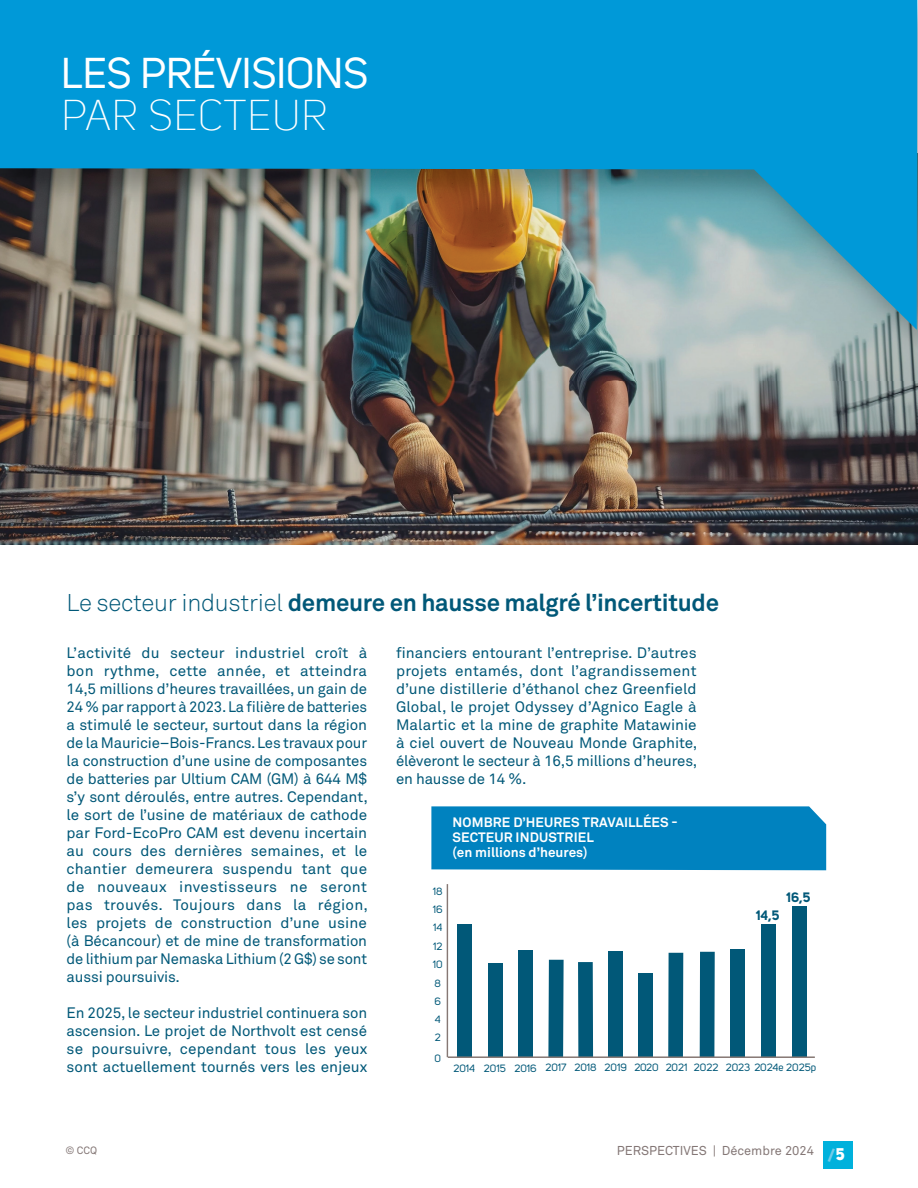
<style>
.page{position:relative;width:918px;height:1188px;background:#fff}
.page>*{position:absolute;margin:0;border:0;box-sizing:border-box;transform-origin:0 0}
.t1{font:42px "Uni Sans";color:#fff}
.t2{font:300 42px "Uni Sans";letter-spacing:.02em;color:#fff}
.t3{font:700 24px "Akkurat Pro";letter-spacing:-.01em;color:#015878}
.t4{font:700 16.5px "Uni Sans";color:#73cbe8}
.t5{font:15px/18px "Akkurat Pro";letter-spacing:-.01em;color:#015878;text-align:justify}
.t6{font:700 13.5px/15px "Akkurat Pro";letter-spacing:.01em;color:#fff}
.t7{font:700 13.5px "Uni Sans";color:#015878}
.t8{font:12.75px "Akkurat Pro";color:#847776}
.t9{font:10.5px "Uni Sans";color:#015878}
.t10{font:10.5px "Akkurat Pro";color:#847776}
.s1{font-weight:300}
.s2{font-weight:800;color:#fff}
</style>
<div class="page">
<img style="left:0;top:0;width:918px;height:544px">
<img style="left:0;top:330px;width:917px;height:51px">
<img style="left:0;top:0;width:917px;height:330px">
<div style="left:823px;top:1141px;width:30px;height:27px;background:#00b1dc"></div>
<hr style="left:447px;top:884px;width:1px;height:173px;background:#867874">
<div style="left:792px;top:907px;width:15px;height:150px;background:#015878"></div>
<div style="left:761px;top:924px;width:15px;height:133px;background:#015878"></div>
<div style="left:700px;top:952px;width:15px;height:105px;background:#015878"></div>
<svg style="left:548px;top:960px;width:16px;height:96px"></svg>
<div style="left:638px;top:973px;width:15px;height:83px;background:#015878"></div>
<div style="left:609px;top:952px;width:14px;height:105px;background:#015878"></div>
<div style="left:578px;top:962px;width:15px;height:96px;background:#015878"></div>
<div style="left:518px;top:950px;width:15px;height:107px;background:#015878"></div>
<div style="left:488px;top:963px;width:15px;height:94px;background:#015878"></div>
<div style="left:457px;top:924px;width:15px;height:133px;background:#015878"></div>
<div style="left:730px;top:949px;width:15px;height:108px;background:#015878"></div>
<div style="left:668px;top:953px;width:15px;height:105px;background:#015878"></div>
<hr style="left:448px;top:1056px;width:367px;height:2px;background:#867874">
<div style="left:431px;top:806px;width:395px;height:64px;background:#0082bf"></div>
<h1 class="t1" style="left:61px;top:49px;width:309px">LES PRÉVISIONS</h1>
<h1 class="t2" style="left:62px;top:91px;width:267px">PAR SECTEUR</h1>
<h2 class="t3" style="left:67px;top:588px;width:654px"><span class="s1">Le secteur industriel</span> demeure en hausse malgré l’incertitude</h2>
<p class="t5" style="left:396px;top:644px;width:303px">financiers entourant l’entreprise. D’autres projets entamés, dont l’agrandissement d’une distillerie d’éthanol chez Greenfield Global, le projet Odyssey d’Agnico Eagle à Malartic et la mine de graphite Matawinie à ciel ouvert de Nouveau Monde Graphite, élèveront le secteur à 16,5 millions d’heures, en hausse de 14 %.</p>
<p class="t5" style="left:67px;top:644px;width:303px">L’activité du secteur industriel croît à bon rythme, cette année, et atteindra 14,5 millions d’heures travaillées, un gain de 24 % par rapport à 2023. La filière de batteries a stimulé le secteur, surtout dans la région de la Mauricie–Bois-Francs. Les travaux pour la construction d’une usine de composantes de batteries par Ultium CAM (GM) à 644 M$ s’y sont déroulés, entre autres. Cependant, le sort de l’usine de matériaux de cathode par Ford-EcoPro CAM est devenu incertain au cours des dernières semaines, et le chantier demeurera suspendu tant que de nouveaux investisseurs ne seront pas trouvés. Toujours dans la région, les projets de construction d’une usine (à Bécancour) et de mine de transformation de lithium par Nemaska Lithium (2 G$) se sont aussi poursuivis.</p>
<p class="t5" style="left:67px;top:1004px;width:302px">En 2025, le secteur industriel continuera son ascension. Le projet de Northvolt est censé se poursuivre, cependant tous les yeux sont actuellement tournés vers les enjeux</p>
<p class="t6" style="left:453px;top:815px;width:227px">NOMBRE D’HEURES TRAVAILLÉES -<br>SECTEUR INDUSTRIEL<br>(en millions d’heures)</p>
<p class="t9" style="left:433px;top:886px;width:11px">18</p>
<p class="t9" style="left:433px;top:921px;width:11px">14</p>
<p class="t9" style="left:433px;top:958px;width:11px">10</p>
<p class="t9" style="left:434px;top:996px;width:8px">6</p>
<p class="t9" style="left:435px;top:1031px;width:7px">2</p>
<p class="t7" style="left:786px;top:889px;width:26px">16,5</p>
<p class="t9" style="left:433px;top:903px;width:11px">16</p>
<p class="t7" style="left:756px;top:907px;width:25px">14,5</p>
<p class="t9" style="left:433px;top:940px;width:11px">12</p>
<p class="t9" style="left:434px;top:977px;width:8px">8</p>
<p class="t9" style="left:435px;top:1014px;width:7px">4</p>
<p class="t9" style="left:434px;top:1052px;width:8px">0</p>
<p class="t9" style="left:453px;top:1061px;width:364px">2014 2015 2016 2017 2018 2019 2020 2021 2022 2023 2024e 2025p</p>
<p class="t8" style="left:617px;top:1143px;width:199px">PERSPECTIVES | Décembre 2024</p>
<p class="t10" style="left:65px;top:1144px;width:33px">© CCQ</p>
<p class="t4" style="left:828px;top:1145px;width:19px">/<span class="s2">5</span></p>
</div>
